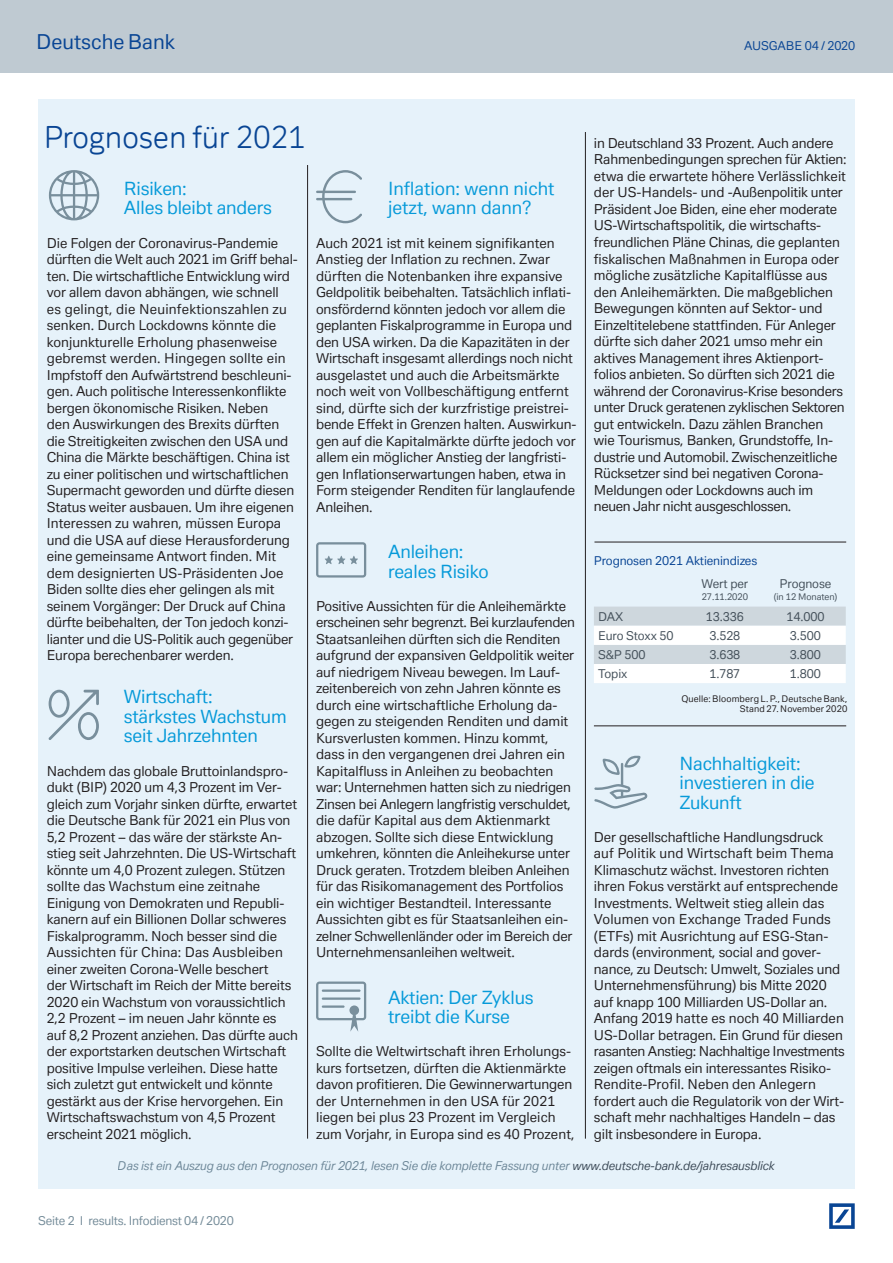
<style>
.page{position:relative;width:893px;height:1263px;background:#fff}
.page>*{position:absolute;margin:0;border:0;box-sizing:border-box;transform-origin:0 0}
.Headline_20_pt___Dis{font:30px "Deutsche Bank Display";letter-spacing:-.01em;color:#094594}
.t1{font:20.25px "Deutsche Bank Text";color:#094594}
.Headline_12_pt{font:18px/19.5px "Deutsche Bank Text";letter-spacing:-.01em;color:#069ad9}
.copy{font:18px/19.5px "Deutsche Bank Text";letter-spacing:-.01em;color:#069ad9}
.copy-2{font:13.5px/16.5px "Deutsche Bank Text";letter-spacing:-.01em;color:#231f20}
.Headline_12_pt-2{font:13.5px/16.5px "Deutsche Bank Text";letter-spacing:-.01em;color:#231f20}
.t2{font:italic 12px "Deutsche Bank Text";letter-spacing:-.015em;color:#798f9c}
.Head_9_5{font:12px "Deutsche Bank Text";letter-spacing:-.01em;color:#44505a}
.Kasten_Head_8_pt{font:12px "Deutsche Bank Text";letter-spacing:-.01em;color:#094594}
.t3{font:12px "Deutsche Bank Text";letter-spacing:-.02em;color:#758c99}
._04_Fußnote{font:9px/10.5px "Deutsche Bank Text";letter-spacing:.015em;color:#231f20;text-align:right}
.Head_9_5-2{font:9px "Deutsche Bank Text";letter-spacing:-.01em;color:#44505a}
.s1{color:#44505a}
</style>
<div class="page">
<div style="left:0;top:0;width:893px;height:72px;background:#bfcad2"></div>
<svg style="left:829px;top:1203px;width:26px;height:26px"></svg>
<div style="left:38px;top:99px;width:817px;height:1089px;background:#e6f2fa"></div>
<hr style="left:307px;top:165px;width:1px;height:973px;background:#231f20">
<hr style="left:585px;top:132px;width:1px;height:1006px;background:#231f20">
<svg style="left:594px;top:755px;width:54px;height:54px"></svg>
<svg style="left:48px;top:690px;width:51px;height:50px"></svg>
<svg style="left:49px;top:170px;width:50px;height:50px"></svg>
<svg style="left:316px;top:542px;width:50px;height:36px"></svg>
<svg style="left:316px;top:981px;width:50px;height:51px"></svg>
<hr style="left:322px;top:989px;width:39px;height:3px;background:#798f9c">
<hr style="left:322px;top:997px;width:39px;height:3px;background:#798f9c">
<hr style="left:322px;top:1005px;width:23px;height:3px;background:#798f9c">
<svg style="left:594px;top:607px;width:252px;height:76px;background:#e6ebee"></svg>
<hr style="left:594px;top:542px;width:252px;height:1px;background:#231f20">
<hr style="left:594px;top:726px;width:252px;height:1px;background:#231f20">
<svg style="left:316px;top:170px;width:46px;height:53px"></svg>
<h2 class="t1" style="left:36px;top:29px;width:141px">Deutsche Bank</h2>
<p class="Kasten_Head_8_pt" style="left:744px;top:38px;width:113px">AUSGABE 04 / 2020</p>
<p class="Headline_20_pt___Dis" style="left:43px;top:119px;width:264px">Prognosen für 2021</p>
<p class="copy" style="left:124px;top:178px;width:149px">Risiken:<br>Alles bleibt anders</p>
<p class="Headline_12_pt" style="left:388px;top:178px;width:168px">Inflation: wenn nicht jetzt, wann dann?</p>
<p class="copy-2" style="left:47px;top:234px;width:252px">Die Folgen der Coronavirus-Pandemie dürften die Welt auch 2021 im Griff behal&shy;ten. Die wirtschaftliche Entwicklung wird vor allem davon abhängen, wie schnell<br>es gelingt, die Neuinfektionszahlen zu senken. Durch Lockdowns könnte die konjunkturelle Erholung phasenweise gebremst werden. Hingegen sollte ein Impfstoff den Aufwärtstrend beschleuni&shy;gen. Auch politische Interessenkonflikte bergen ökonomische Risiken. Neben<br>den Auswirkungen des Brexits dürften die Streitigkeiten zwischen den USA und China die Märkte beschäftigen. China ist zu einer politischen und wirtschaftlichen Supermacht geworden und dürfte diesen Status weiter ausbauen. Um ihre eigenen Interessen zu wahren, müssen Europa und die USA auf diese Herausforderung eine gemeinsame Antwort finden. Mit dem designierten US-Präsidenten Joe Biden sollte dies eher gelingen als mit seinem Vorgänger: Der Druck auf China dürfte beibehalten, der Ton jedoch konzi&shy;lianter und die US-Politik auch gegenüber Europa berechenbarer werden.</p>
<p class="Headline_12_pt" style="left:124px;top:686px;width:164px">Wirtschaft: stärkstes Wachstum seit Jahrzehnten</p>
<p class="copy-2" style="left:47px;top:762px;width:253px">Nachdem das globale Bruttoinlandspro&shy;dukt (BIP) 2020 um 4,3 Prozent im Ver&shy;gleich zum Vorjahr sinken dürfte, erwartet die Deutsche Bank für 2021 ein Plus von 5,2 Prozent – das wäre der stärkste An&shy;stieg seit Jahrzehnten. Die US-Wirtschaft könnte um 4,0 Prozent zulegen. Stützen sollte das Wachstum eine zeitnahe Einigung von Demokraten und Republi&shy;kanern auf ein Billionen Dollar schweres Fiskalprogramm. Noch besser sind die Aussichten für China: Das Ausbleiben einer zweiten Corona-Welle beschert<br>der Wirtschaft im Reich der Mitte bereits 2020 ein Wachstum von voraussichtlich 2,2 Prozent – im neuen Jahr könnte es auf 8,2 Prozent anziehen. Das dürfte auch der exportstarken deutschen Wirtschaft positive Impulse verleihen. Diese hatte sich zuletzt gut entwickelt und könnte gestärkt aus der Krise hervorgehen. Ein Wirtschaftswachstum von 4,5 Prozent erscheint 2021 möglich.</p>
<p class="copy-2" style="left:316px;top:234px;width:262px">Auch 2021 ist mit keinem signifikanten Anstieg der Inflation zu rechnen. Zwar dürften die Notenbanken ihre expansive Geldpolitik beibehalten. Tatsächlich inflati&shy;onsfördernd könnten jedoch vor allem die geplanten Fiskalprogramme in Europa und den USA wirken. Da die Kapazitäten in der Wirtschaft insgesamt allerdings noch nicht ausgelastet und auch die Arbeitsmärkte noch weit von Vollbeschäftigung entfernt sind, dürfte sich der kurzfristige preistrei&shy;bende Effekt in Grenzen halten. Auswirkun&shy;gen auf die Kapitalmärkte dürfte jedoch vor allem ein möglicher Anstieg der langfristi&shy;gen Inflationserwartungen haben, etwa in Form steigender Renditen für langlaufende Anleihen.</p>
<p class="Headline_12_pt" style="left:388px;top:541px;width:102px">Anleihen: reales Risiko</p>
<p class="copy-2" style="left:316px;top:597px;width:260px">Positive Aussichten für die Anleihemärkte erscheinen sehr begrenzt. Bei kurzlaufenden Staatsanleihen dürften sich die Renditen aufgrund der expansiven Geldpolitik weiter auf niedrigem Niveau bewegen. Im Lauf&shy;zeitenbereich von zehn Jahren könnte es durch eine wirtschaftliche Erholung da&shy;gegen zu steigenden Renditen und damit Kursverlusten kommen. Hinzu kommt, dass in den vergangenen drei Jahren ein Kapitalfluss in Anleihen zu beobachten war: Unternehmen hatten sich zu niedrigen Zinsen bei Anlegern langfristig verschuldet, die dafür Kapital aus dem Aktienmarkt abzogen. Sollte sich diese Entwicklung umkehren, könnten die Anleihekurse unter Druck geraten. Trotzdem bleiben Anleihen für das Risikomanagement des Portfolios ein wichtiger Bestandteil. Interessante Aussichten gibt es für Staatsanleihen ein&shy;zelner Schwellenländer oder im Bereich der Unternehmensanleihen weltweit.</p>
<p class="Headline_12_pt" style="left:388px;top:987px;width:147px">Aktien: Der Zyklus treibt die Kurse</p>
<p class="Headline_12_pt-2" style="left:316px;top:1043px;width:260px">Sollte die Weltwirtschaft ihren Erholungs&shy;kurs fortsetzen, dürften die Aktienmärkte davon profitieren. Die Gewinnerwartungen der Unternehmen in den USA für 2021 liegen bei plus 23 Prozent im Vergleich zum Vorjahr, in Europa sind es 40 Prozent,</p>
<p class="Headline_12_pt-2" style="left:594px;top:135px;width:254px">in Deutschland 33 Prozent. Auch andere Rahmenbedingungen sprechen für Aktien: etwa die erwartete höhere Verlässlichkeit der US-Handels- und -Außenpolitik unter Präsident Joe Biden, eine eher moderate US-Wirtschaftspolitik, die wirtschafts&shy;freundlichen Pläne Chinas, die geplanten fiskalischen Maßnahmen in Europa oder mögliche zusätzliche Kapitalflüsse aus den Anleihemärkten. Die maßgeblichen Bewegungen könnten auf Sektor- und Einzeltitelebene stattfinden. Für Anleger dürfte sich daher 2021 umso mehr ein aktives Management ihres Aktienport&shy;folios anbieten. So dürften sich 2021 die während der Coronavirus-Krise besonders unter Druck geratenen zyklischen Sektoren gut entwickeln. Dazu zählen Branchen wie Tourismus, Banken, Grundstoffe, In&shy;dustrie und Automobil. Zwischenzeitliche Rücksetzer sind bei negativen Corona-Meldungen oder Lockdowns auch im neuen Jahr nicht ausgeschlossen.</p>
<p class="Kasten_Head_8_pt" style="left:594px;top:553px;width:165px">Prognosen 2021 Aktienindizes</p>
<p class="Head_9_5" style="left:701px;top:576px;width:48px">Wert per</p>
<p class="Head_9_5-2" style="left:702px;top:591px;width:48px">27.11.2020</p>
<p class="Head_9_5" style="left:780px;top:576px;width:53px">Prognose</p>
<p class="Head_9_5-2" style="left:774px;top:591px;width:65px">(in 12 Monaten)</p>
<p class="Head_9_5" style="left:598px;top:609px;width:27px">DAX</p>
<p class="Head_9_5" style="left:706px;top:609px;width:39px">13.336</p>
<p class="Head_9_5" style="left:786px;top:609px;width:39px">14.000</p>
<p class="Head_9_5" style="left:598px;top:628px;width:77px">Euro Stoxx 50</p>
<p class="Head_9_5" style="left:709px;top:628px;width:33px">3.528</p>
<p class="Head_9_5" style="left:790px;top:628px;width:33px">3.500</p>
<p class="Head_9_5" style="left:598px;top:647px;width:49px">S&amp;P 500</p>
<p class="Head_9_5" style="left:709px;top:647px;width:33px">3.638</p>
<p class="Head_9_5" style="left:790px;top:647px;width:33px">3.800</p>
<p class="Head_9_5" style="left:598px;top:666px;width:31px">Topix</p>
<p class="Head_9_5" style="left:709px;top:666px;width:33px">1.787</p>
<p class="Head_9_5" style="left:790px;top:666px;width:33px">1.800</p>
<p class="_04_Fußnote" style="left:681px;top:693px;width:168px">Quelle: Bloomberg L. P., Deutsche Bank,<br>Stand 27. November 2020</p>
<p class="Headline_12_pt" style="left:679px;top:753px;width:137px">Nachhaltigkeit: investieren in die</p>
<p class="Headline_12_pt" style="left:679px;top:792px;width:64px">Zukunft</p>
<p class="Headline_12_pt-2" style="left:594px;top:828px;width:252px">Der gesellschaftliche Handlungsdruck auf Politik und Wirtschaft beim Thema Klimaschutz wächst. Investoren richten ihren Fokus verstärkt auf entsprechende Investments. Weltweit stieg allein das Volumen von Exchange Traded Funds (ETFs) mit Ausrichtung auf ESG-Stan&shy;dards (environment, social and gover&shy;nance, zu Deutsch: Umwelt, Soziales und Unternehmensführung) bis Mitte 2020 auf knapp 100 Milliarden US-Dollar an.<br>Anfang 2019 hatte es noch 40 Milliarden US-Dollar betragen. Ein Grund für diesen rasanten Anstieg: Nachhaltige Investments zeigen oftmals ein interessantes Risiko-Rendite-Profil. Neben den Anlegern fordert auch die Regulatorik von der Wirt&shy;schaft mehr nachhaltiges Handeln – das gilt insbesondere in Europa.</p>
<p class="t2" style="left:118px;top:1158px;width:658px">Das ist ein Auszug aus den Prognosen für 2021, lesen Sie die komplette Fassung unter <span class="s1">www.deutsche-bank.de/jahresausblick</span></p>
<p class="t3" style="left:38px;top:1213px;width:197px">Seite 2 I results. Infodienst 04 / 2020</p>
</div>
